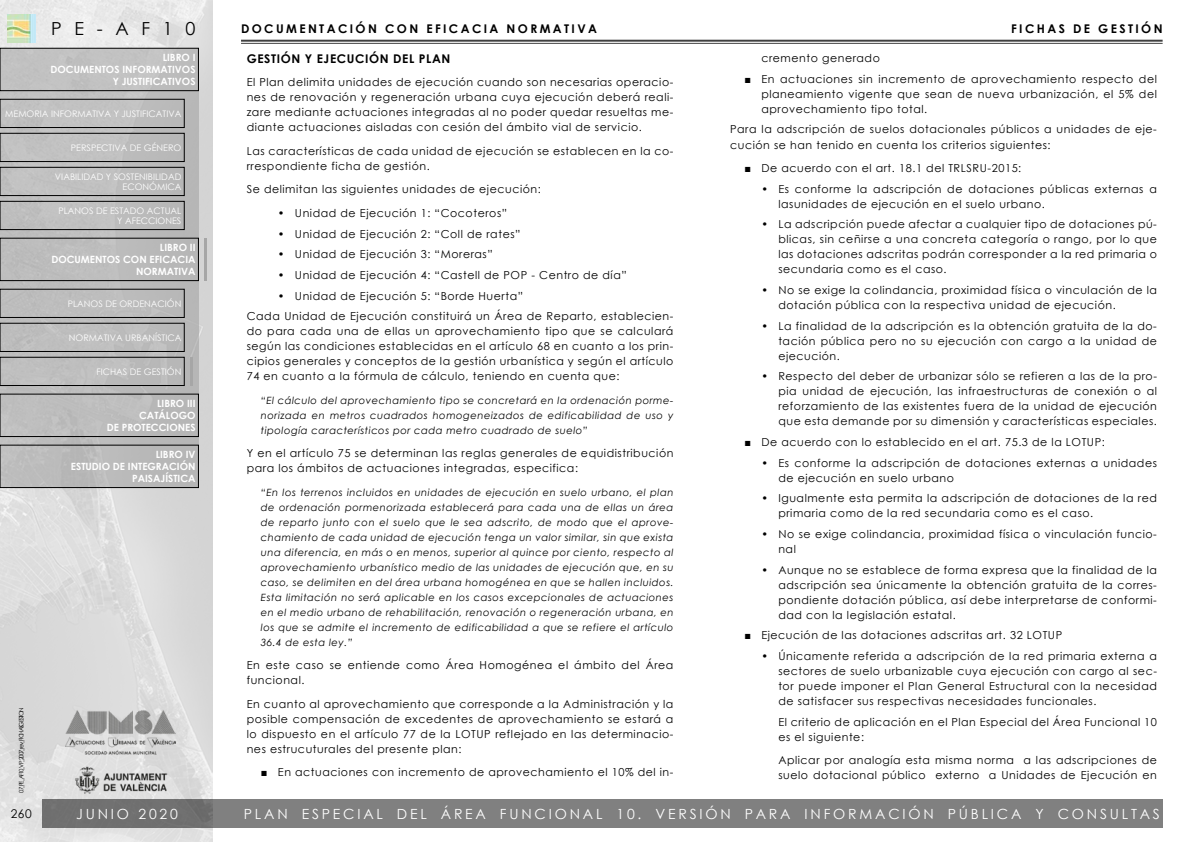
<style>
.page{position:relative;width:1191px;height:842px;background:#fff}
.page>*{position:absolute;margin:0;border:0;box-sizing:border-box;transform-origin:0 0}
.t1{font:18px "Century Gothic";letter-spacing:.705em;color:#000}
.t2{font:14px "Century Gothic";letter-spacing:.2em;color:#fff}
.t3{font:700 12px "Century Gothic";letter-spacing:.2em;color:#000}
.t4{font:700 12px "Century Gothic";letter-spacing:.05em;color:#000}
.t5{font:12px "Century Gothic";color:#000}
.t6{font:11px/15px "Century Gothic";letter-spacing:.05em;color:#000}
.t7{font:italic 10px/15px "Century Gothic";letter-spacing:.05em;color:#000;text-align:justify}
.t8{font:700 10px/12px "Century Gothic";color:#fff;text-align:right}
.t9{font:9px/10px "Century Gothic";color:#fff;text-align:right}
.t10{font:6px "Century Gothic";letter-spacing:-.17em;color:#000}
</style>
<div class="page">
<img style="left:0;top:0;width:213px;height:842px">
<div style="left:0;top:48px;width:198px;height:440px;background:#bdbdbd"></div>
<hr style="left:204px;top:238px;width:3px;height:43px;background:#a6a6a6">
<hr style="left:190px;top:357px;width:3px;height:29px;background:#a6a6a6">
<div style="left:43px;top:799px;width:1119px;height:29px;background:linear-gradient(to right,#777,#848484)"></div>
<div style="left:0;top:99px;width:184px;height:29px;border:1px solid #000"></div>
<div style="left:0;top:48px;width:198px;height:43px;border:1px solid #000"></div>
<div style="left:0;top:133px;width:184px;height:29px;border:1px solid #000"></div>
<div style="left:0;top:167px;width:184px;height:29px;border:1px solid #000"></div>
<div style="left:0;top:201px;width:184px;height:29px;border:1px solid #000"></div>
<div style="left:0;top:238px;width:198px;height:43px;border:1px solid #000"></div>
<div style="left:0;top:289px;width:184px;height:28px;border:1px solid #000"></div>
<div style="left:0;top:323px;width:184px;height:28px;border:1px solid #000"></div>
<div style="left:0;top:357px;width:184px;height:29px;border:1px solid #000"></div>
<div style="left:0;top:394px;width:198px;height:43px;border:1px solid #000"></div>
<div style="left:0;top:445px;width:198px;height:43px;border:1px solid #000"></div>
<hr style="left:241px;top:40px;width:921px;height:2px;background:#000">
<hr style="left:241px;top:43px;width:921px;height:1px;background:#000">
<img style="left:66px;top:708px;width:109px;height:86px">
<img style="left:7px;top:14px;width:28px;height:29px">
<h1 class="t1" style="left:51px;top:16px;width:146px">PE-AF10</h1>
<p class="t8" style="left:51px;top:51px;width:146px">LIBRO I<br>DOCUMENTOS INFORMATIVOS<br>Y JUSTIFICATIVOS</p>
<p class="t9" style="left:5px;top:108px;width:178px">MEMORIA INFORMATIVA Y JUSTIFICATIVA</p>
<p class="t9" style="left:71px;top:142px;width:112px">PERSPECTIVA DE GÉNERO</p>
<p class="t9" style="left:55px;top:171px;width:128px">VIABILIDAD Y SOSTENIBILIDAD<br>ECONÓMICA</p>
<p class="t9" style="left:58px;top:205px;width:124px">PLANOS DE ESTADO ACTUAL<br>Y AFECCIONES</p>
<p class="t8" style="left:51px;top:241px;width:146px">LIBRO II<br>DOCUMENTOS CON EFICACIA<br>NORMATIVA</p>
<p class="t9" style="left:68px;top:298px;width:115px">PLANOS DE ORDENACIÓN</p>
<p class="t9" style="left:69px;top:332px;width:114px">NORMATIVA URBANÍSTICA</p>
<p class="t9" style="left:96px;top:366px;width:87px">FICHAS DE GESTIÓN</p>
<p class="t8" style="left:107px;top:397px;width:90px">LIBRO III<br>CATÁLOGO<br>DE PROTECCIONES</p>
<p class="t8" style="left:71px;top:448px;width:126px">LIBRO IV<br>ESTUDIO DE INTEGRACIÓN<br>PAISAJÍSTICA</p>
<p class="t10" style="left:17px;top:793px;width:87px;rotate:-90deg">07_PE_AF10_VP_2007_rev_FICHAS GESTION</p>
<p class="t3" style="left:241px;top:19px;width:357px">DOCUMENTACIÓN CON EFICACIA NORMATIVA</p>
<p class="t3" style="left:1011px;top:19px;width:153px">FICHAS DE GESTIÓN</p>
<p class="t4" style="left:247px;top:49px;width:205px">GESTIÓN Y EJECUCIÓN DEL PLAN</p>
<p class="t6" style="left:247px;top:75px;width:428px;text-align:justify">El Plan delimita unidades de ejecución cuando son necesarias operacio&shy;nes de renovación y regeneración urbana cuya ejecución deberá reali&shy;zare mediante actuaciones integradas al no poder quedar resueltas me&shy;diante actuaciones aisladas con cesión del ámbito vial de servicio.</p>
<p class="t6" style="left:247px;top:143px;width:428px">Las características de cada unidad de ejecución se establecen en la co&shy;rrespondiente ficha de gestión.</p>
<p class="t6" style="left:247px;top:182px;width:296px">Se delimitan las siguientes unidades de ejecución:</p>
<p class="t6" style="left:278px;top:205px;width:231px">• Unidad de Ejecución 1: “Cocoteros”</p>
<p class="t6" style="left:278px;top:226px;width:244px">• Unidad de Ejecución 2: “Coll de rates”</p>
<p class="t6" style="left:278px;top:247px;width:216px">• Unidad de Ejecución 3: “Moreras”</p>
<p class="t6" style="left:278px;top:267px;width:350px">• Unidad de Ejecución 4: “Castell de POP - Centro de día”</p>
<p class="t6" style="left:247px;top:285px;width:428px;line-height:20.7px;text-indent:31px">• Unidad de Ejecución 5: “Borde Huerta”<br>Cada Unidad de Ejecución constituirá un Área de Reparto, establecien-</p>
<p class="t6" style="left:247px;top:324px;width:428px;text-align:justify">do para cada una de ellas un aprovechamiento tipo que se calculará según las condiciones establecidas en el artículo 68 en cuanto a los prin&shy;cipios generales y conceptos de la gestión urbanística y según el artículo 74 en cuanto a la fórmula de cálculo, teniendo en cuenta que:</p>
<p class="t7" style="left:261px;top:392px;width:414px">“El cálculo del aprovechamiento tipo se concretará en la ordenación porme&shy;norizada en metros cuadrados homogeneizados de edificabilidad de uso y tipología característicos por cada metro cuadrado de suelo”</p>
<p class="t6" style="left:247px;top:446px;width:428px">Y en el artículo 75 se determinan las reglas generales de equidistribución para los ámbitos de actuaciones integradas, especifica:</p>
<p class="t7" style="left:261px;top:484px;width:414px">“En los terrenos incluidos en unidades de ejecución en suelo urbano, el plan de ordenación pormenorizada establecerá para cada una de ellas un área de reparto junto con el suelo que le sea adscrito, de modo que el aprove&shy;chamiento de cada unidad de ejecución tenga un valor similar, sin que exista una diferencia, en más o en menos, superior al quince por ciento, respecto al aprovechamiento urbanístico medio de las unidades de ejecución que, en su caso, se delimiten en del área urbana homogénea en que se hallen incluidos.<br>Esta limitación no será aplicable en los casos excepcionales de actuaciones en el medio urbano de rehabilitación, renovación o regeneración urbana, en los que se admite el incremento de edificabilidad a que se refiere el artículo 36.4 de esta ley.”</p>
<p class="t6" style="left:247px;top:658px;width:428px">En este caso se entiende como Área Homogénea el ámbito del Área funcional.</p>
<p class="t6" style="left:247px;top:696px;width:428px;text-align:justify">En cuanto al aprovechamiento que corresponde a la Administración y la posible compensación de excedentes de aprovechamiento se estará a lo dispuesto en el artículo 77 de la LOTUP reflejado en las determinacio&shy;nes estrucuturales del presente plan:</p>
<p class="t6" style="left:261px;top:765px;width:414px">■ En actuaciones con incremento de aprovechamiento el 10% del in-</p>
<p class="t6" style="left:761px;top:50px;width:120px">cremento generado</p>
<p class="t6" style="left:761px;top:71px;width:397px;text-align:justify;text-indent:-17px">■ En actuaciones sin incremento de aprovechamiento respecto del planeamiento vigente que sean de nueva urbanización, el 5% del aprovechamiento tipo total.</p>
<p class="t6" style="left:730px;top:122px;width:428px">Para la adscripción de suelos dotacionales públicos a unidades de eje&shy;cución se han tenido en cuenta los criterios siguientes:</p>
<p class="t6" style="left:744px;top:160px;width:278px">■ De acuerdo con el art. 18.1 del TRLSRU-2015:</p>
<p class="t6" style="left:778px;top:181px;width:380px;text-indent:-17px">• Es conforme la adscripción de dotaciones públicas externas a lasunidades de ejecución en el suelo urbano.</p>
<p class="t6" style="left:778px;top:217px;width:380px;text-align:justify;text-indent:-17px">• La adscripción puede afectar a cualquier tipo de dotaciones pú&shy;blicas, sin ceñirse a una concreta categoría o rango, por lo que las dotaciones adscritas podrán corresponder a la red primaria o secundaria como es el caso.</p>
<p class="t6" style="left:778px;top:282px;width:380px;text-indent:-17px">• No se exige la colindancia, proximidad física o vinculación de la dotación pública con la respectiva unidad de ejecución.</p>
<p class="t6" style="left:778px;top:318px;width:380px;text-align:justify;text-indent:-17px">• La finalidad de la adscripción es la obtención gratuita de la do&shy;tación pública pero no su ejecución con cargo a la unidad de ejecución.</p>
<p class="t6" style="left:778px;top:369px;width:380px;text-align:justify;text-indent:-17px">• Respecto del deber de urbanizar sólo se refieren a las de la pro&shy;pia unidad de ejecución, las infraestructuras de conexión o al reforzamiento de las existentes fuera de la unidad de ejecución que esta demande por su dimensión y características especiales.</p>
<p class="t6" style="left:744px;top:434px;width:362px">■ De acuerdo con lo establecido en el art. 75.3 de la LOTUP:</p>
<p class="t6" style="left:778px;top:455px;width:380px;text-indent:-17px">• Es conforme la adscripción de dotaciones externas a unidades de ejecución en suelo urbano</p>
<p class="t6" style="left:778px;top:491px;width:380px;text-indent:-17px">• Igualmente esta permita la adscripción de dotaciones de la red primaria como de la red secundaria como es el caso.</p>
<p class="t6" style="left:778px;top:526px;width:380px;text-indent:-17px">• No se exige colindancia, proximidad física o vinculación funcio&shy;nal</p>
<p class="t6" style="left:778px;top:562px;width:380px;text-align:justify;text-indent:-17px">• Aunque no se establece de forma expresa que la finalidad de la adscripción sea únicamente la obtención gratuita de la corres&shy;pondiente dotación pública, así debe interpretarse de conformi&shy;dad con la legislación estatal.</p>
<p class="t6" style="left:744px;top:628px;width:319px">■ Ejecución de las dotaciones adscritas art. 32 LOTUP</p>
<p class="t6" style="left:778px;top:648px;width:380px;text-align:justify;text-indent:-17px">• Únicamente referida a adscripción de la red primaria externa a sectores de suelo urbanizable cuya ejecución con cargo al sec&shy;tor puede imponer el Plan General Estructural con la necesidad de satisfacer sus respectivas necesidades funcionales.</p>
<p class="t6" style="left:778px;top:714px;width:380px">El criterio de aplicación en el Plan Especial del Área Funcional 10 es el siguiente:</p>
<p class="t6" style="left:778px;top:753px;width:380px">Aplicar por analogía esta misma norma a las adscripciones de suelo dotacional público externo a Unidades de Ejecución en</p>
<p class="t5" style="left:11px;top:805px;width:23px">260</p>
<p class="t2" style="left:76px;top:804px;width:103px">JUNIO 2020</p>
<p class="t2" style="left:244px;top:804px;width:917px">PLAN ESPECIAL DEL ÁREA FUNCIONAL 10. VERSIÓN PARA INFORMACIÓN PÚBLICA Y CONSULTAS</p>
</div>
